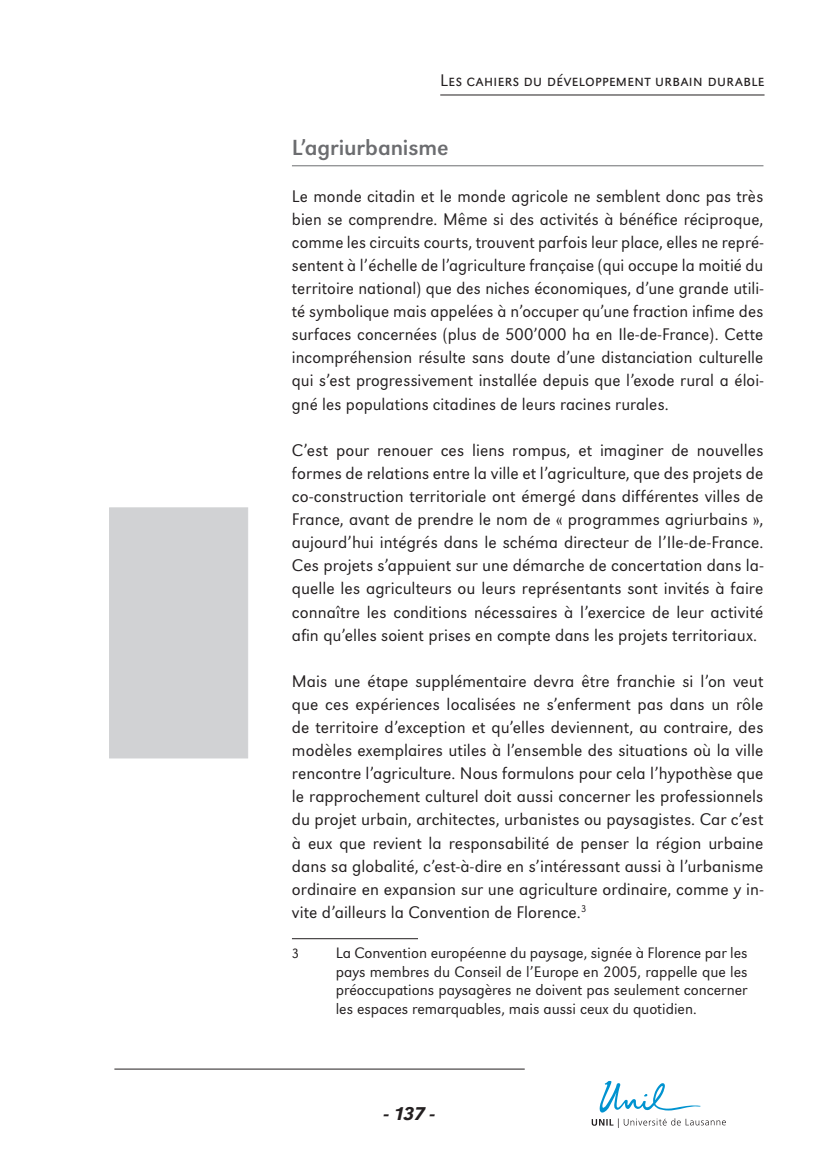
<style>
.page{position:relative;width:819px;height:1166px;background:#fff}
.page>*{position:absolute;margin:0;border:0;box-sizing:border-box;transform-origin:0 0}
.t1{font:22.75px "URW Grotesk T";letter-spacing:-.005em;color:#6c6d70}
.t2{font:italic 500 19.25px "URW Grotesk T";color:#231f20}
.t3{font:300 17.5px/23.1px "URW Grotesk T";letter-spacing:.005em;color:#231f20;text-align:justify}
.t4{font:300 17.5px "URW Grotesk SCT";letter-spacing:.005em;color:#231f20}
.t5{font:300 15.75px/18.9px "URW Grotesk T";color:#231f20;text-align:justify}
.t6{font:300 14px "URW Grotesk T";color:#231f20}
</style>
<div class="page">
<hr style="left:440px;top:95px;width:324px;height:1px;background:#231f20">
<svg style="left:591px;top:1081px;width:135px;height:47px"></svg>
<div style="left:109px;top:507px;width:139px;height:251px;background:#d1d2d4"></div>
<hr style="left:114px;top:1069px;width:410px;height:1px;background:#231f20">
<hr style="left:292px;top:165px;width:471px;height:1px;background:#6c6d70">
<hr style="left:292px;top:938px;width:126px;height:1px;background:#231f20">
<p class="t4" style="left:440px;top:70px;width:326px">Les cahiers du développement urbain durable</p>
<h1 class="t1" style="left:292px;top:135px;width:158px">L’agriurbanisme</h1>
<p class="t3" style="left:292px;top:184px;width:473px">Le monde citadin et le monde agricole ne semblent donc pas très bien se comprendre. Même si des activités à bénéfice réciproque, comme les circuits courts, trouvent parfois leur place, elles ne repré&shy;sentent à l’échelle de l’agriculture française (qui occupe la moitié du territoire national) que des niches économiques, d’une grande utili&shy;té symbolique mais appelées à n’occuper qu’une fraction infime des surfaces concernées (plus de 500’000 ha en Ile-de-France). Cette incompréhension résulte sans doute d’une distanciation culturelle qui s’est progressivement installée depuis que l’exode rural a éloi&shy;gné les populations citadines de leurs racines rurales.</p>
<p class="t3" style="left:292px;top:438px;width:473px">C’est pour renouer ces liens rompus, et imaginer de nouvelles formes de relations entre la ville et l’agriculture, que des projets de co-construction territoriale ont émergé dans différentes villes de France, avant de prendre le nom de « programmes agriurbains », aujourd’hui intégrés dans le schéma directeur de l’Ile-de-France.<br>Ces projets s’appuient sur une démarche de concertation dans la&shy;quelle les agriculteurs ou leurs représentants sont invités à faire connaître les conditions nécessaires à l’exercice de leur activité afin qu’elles soient prises en compte dans les projets territoriaux.</p>
<p class="t3" style="left:292px;top:669px;width:473px">Mais une étape supplémentaire devra être franchie si l’on veut que ces expériences localisées ne s’enferment pas dans un rôle de territoire d’exception et qu’elles deviennent, au contraire, des modèles exemplaires utiles à l’ensemble des situations où la ville rencontre l’agriculture. Nous formulons pour cela l’hypothèse que le rapprochement culturel doit aussi concerner les professionnels du projet urbain, architectes, urbanistes ou paysagistes. Car c’est à eux que revient la responsabilité de penser la région urbaine dans sa globalité, c’est-à-dire en s’intéressant aussi à l’urbanisme ordinaire en expansion sur une agriculture ordinaire, comme y in&shy;vite d’ailleurs la Convention de Florence.<sup>3</sup></p>
<p class="t6" style="left:292px;top:945px;width:9px">3</p>
<p class="t5" style="left:336px;top:943px;width:413px">La Convention européenne du paysage, signée à Florence par les pays membres du Conseil de l’Europe en 2005, rappelle que les préoccupations paysagères ne doivent pas seulement concerner les espaces remarquables, mais aussi ceux du quotidien.</p>
<p class="t2" style="left:384px;top:1102px;width:52px">- 137 -</p>
</div>
